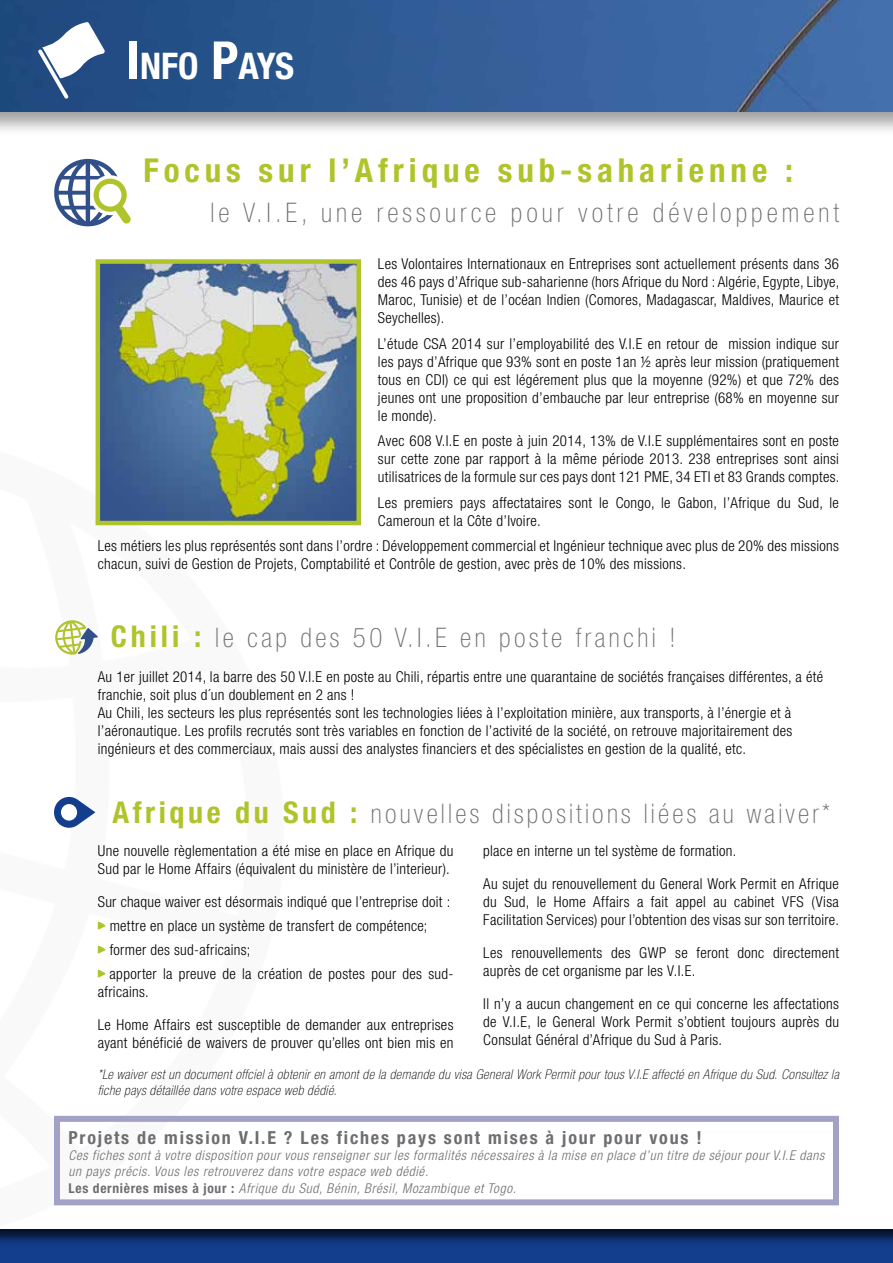
<style>
.page{position:relative;width:893px;height:1263px;background:#fff}
.page>*{position:absolute;margin:0;border:0;box-sizing:border-box;transform-origin:0 0}
.t1{font:700 condensed 36.75px "Helvetica Neue LT Std";letter-spacing:-.01em;color:#fff}
.t2{font:700 condensed 33px "Helvetica Neue LT Std";letter-spacing:.15em;color:#afc42a}
.t3{font:100 condensed 27px "Helvetica Neue LT Std";letter-spacing:.13em;color:#6d6e71}
.t4{font:100 condensed 27px "Helvetica Neue LT Std";letter-spacing:.15em;color:#6d6e71}
.t5{font:700 condensed 18px "Helvetica Neue LT Std";letter-spacing:.1em;color:#6d6e71}
.t6{font:300 condensed 15px/18px "Helvetica Neue LT Std";letter-spacing:.02em;color:#000}
.t7{font:italic 300 condensed 13.5px/16.2px "Helvetica Neue LT Std";letter-spacing:.05em;color:#6d6e71}
.t8{font:italic 100 condensed 13.5px/16.2px "Helvetica Neue LT Std";letter-spacing:.03em;color:#000}
.s1{font-size:52.5px}
.s2{font-weight:700;font-size:30px;color:#afc42a}
.s3{font-weight:700;font-style:normal}
</style>
<div class="page">
<div style="left:0;top:0;width:893px;height:137px;background:#000;opacity:.38"></div>
<img style="left:0;top:0;width:893px;height:112px">
<div style="left:0;top:1225px;width:893px;height:38px;background:#000;opacity:.75"></div>
<svg style="left:97px;top:921px;width:9px;height:9px"></svg>
<svg style="left:97px;top:945px;width:9px;height:9px"></svg>
<svg style="left:97px;top:969px;width:9px;height:9px"></svg>
<svg style="left:54px;top:797px;width:41px;height:31px"></svg>
<div style="left:54px;top:1116px;width:785px;height:89px;border:6px solid #a2a1c6"></div>
<svg style="left:54px;top:159px;width:77px;height:67px"></svg>
<svg style="left:38px;top:22px;width:67px;height:77px"></svg>
<img style="left:101px;top:264px;width:255px;height:256px">
<div style="left:96px;top:259px;width:265px;height:266px;border:4px solid #afc42a"></div>
<svg style="left:55px;top:620px;width:43px;height:35px"></svg>
<h1 class="t1" style="left:126px;top:44px;width:169px"><span class="s1">I</span> NFO <span class="s1">P</span>AYS</h1>
<h2 class="t2" style="left:143px;top:151px;width:651px">Focus sur l’Afrique sub-saharienne :</h2>
<h3 class="t4" style="left:210px;top:197px;width:630px">le V.I.E, une ressource pour votre développement</h3>
<p class="t6" style="left:378px;top:255px;width:463px;text-align:justify">Les Volontaires Internationaux en Entreprises sont actuellement présents dans 36 des 46 pays d’Afrique sub-saharienne (hors Afrique du Nord : Algérie, Egypte, Libye, Maroc, Tunisie) et de l’océan Indien (Comores, Madagascar, Maldives, Maurice et Seychelles).</p>
<p class="t6" style="left:378px;top:334px;width:463px;text-align:justify">L’étude CSA 2014 sur l’employabilité des V.I.E en retour de mission indique sur les pays d’Afrique que 93% sont en poste 1an ½ après leur mission (pratiquement tous en CDI) ce qui est légérement plus que la moyenne (92%) et que 72% des jeunes ont une proposition d’embauche par leur entreprise (68% en moyenne sur le monde).</p>
<p class="t6" style="left:378px;top:432px;width:463px;text-align:justify">Avec 608 V.I.E en poste à juin 2014, 13% de V.I.E supplémentaires sont en poste sur cette zone par rapport à la même période 2013. 238 entreprises sont ainsi utilisatrices de la formule sur ces pays dont 121 PME, 34 ETI et 83 Grands comptes.</p>
<p class="t6" style="left:378px;top:493px;width:462px">Les premiers pays affectataires sont le Congo, le Gabon, l’Afrique du Sud, le<br>Cameroun et la Côte d’Ivoire.</p>
<p class="t6" style="left:98px;top:537px;width:743px">Les métiers les plus représentés sont dans l’ordre : Développement commercial et Ingénieur technique avec plus de 20% des missions chacun, suivi de Gestion de Projets, Comptabilité et Contrôle de gestion, avec près de 10% des missions.</p>
<h3 class="t3" style="left:111px;top:622px;width:566px"><span class="s2">Chili :</span> le cap des 50 V.I.E en poste franchi !</h3>
<p class="t6" style="left:98px;top:667px;width:727px">Au 1er juillet 2014, la barre des 50 V.I.E en poste au Chili, répartis entre une quarantaine de sociétés françaises différentes, a été franchie, soit plus d´un doublement en 2 ans !<br>Au Chili, les secteurs les plus représentés sont les technologies liées à l’exploitation minière, aux transports, à l’énergie et à l’aéronautique. Les profils recrutés sont très variables en fonction de l’activité de la société, on retrouve majoritairement des ingénieurs et des commerciaux, mais aussi des analystes financiers et des spécialistes en gestion de la qualité, etc.</p>
<h3 class="t3" style="left:112px;top:798px;width:719px"><span class="s2">Afrique du Sud :</span> nouvelles dispositions liées au waiver*</h3>
<p class="t6" style="left:98px;top:841px;width:357px">Une nouvelle règlementation a été mise en place en Afrique du<br>Sud par le Home Affairs (équivalent du ministère de l’interieur).</p>
<p class="t6" style="left:110px;top:889px;width:345px;line-height:24px;text-indent:-12px">Sur chaque waiver est désormais indiqué que l’entreprise doit : mettre en place un système de transfert de compétence; former des sud-africains;<br>apporter la preuve de la création de postes pour des sud-</p>
<p class="t6" style="left:98px;top:982px;width:53px">africains.</p>
<p class="t6" style="left:98px;top:1016px;width:357px">Le Home Affairs est susceptible de demander aux entreprises ayant bénéficié de waivers de prouver qu’elles ont bien mis en</p>
<p class="t6" style="left:483px;top:841px;width:255px">place en interne un tel système de formation.</p>
<p class="t6" style="left:483px;top:874px;width:357px;text-align:justify">Au sujet du renouvellement du General Work Permit en Afrique du Sud, le Home Affairs a fait appel au cabinet VFS (Visa Facilitation Services) pour l’obtention des visas sur son territoire.</p>
<p class="t6" style="left:483px;top:944px;width:357px">Les renouvellements des GWP se feront donc directement auprès de cet organisme par les V.I.E.</p>
<p class="t6" style="left:483px;top:995px;width:357px;text-align:justify">Il n’y a aucun changement en ce qui concerne les affectations de V.I.E, le General Work Permit s’obtient toujours auprès du Consulat Général d’Afrique du Sud à Paris.</p>
<p class="t8" style="left:98px;top:1067px;width:743px">*Le waiver est un document offciel à obtenir en amont de la demande du visa General Work Permit pour tous V.I.E affecté en Afrique du Sud. Consultez la fiche pays détaillée dans votre espace web dédié.</p>
<p class="t5" style="left:69px;top:1126px;width:635px">Projets de mission V.I.E ? Les fiches pays sont mises à jour pour vous !</p>
<p class="t7" style="left:69px;top:1148px;width:757px">Ces fiches sont à votre disposition pour vous renseigner sur les formalités nécessaires à la mise en place d’un titre de séjour pour V.I.E dans un pays précis. Vous les retrouverez dans votre espace web dédié.<br><span class="s3">Les dernières mises à jour :</span> Afrique du Sud, Bénin, Brésil, Mozambique et Togo.</p>
</div>
